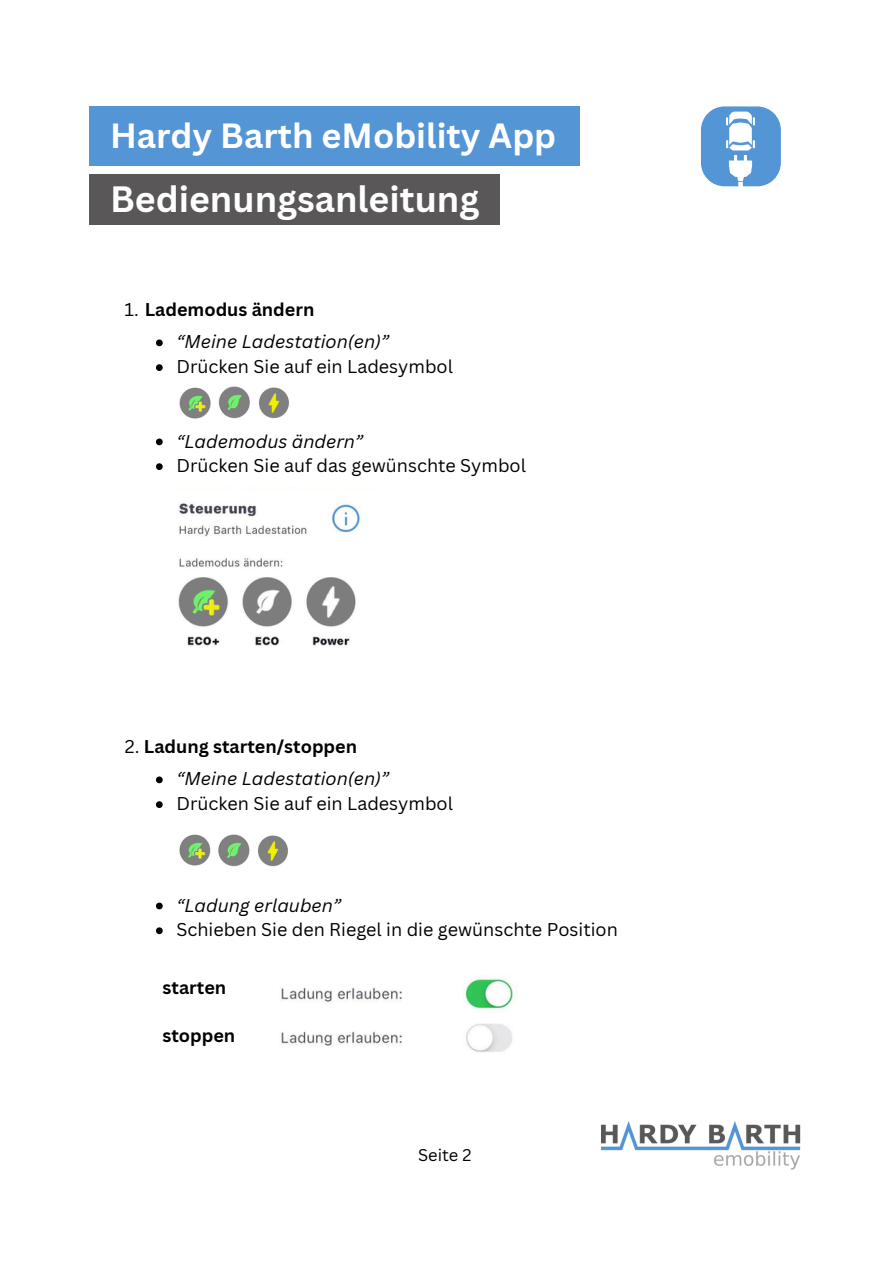
<style>
.page{position:relative;width:894px;height:1264px;background:#fff}
.page>*{position:absolute;margin:0;border:0;box-sizing:border-box;transform-origin:0 0}
.t1{font:700 35.7px "Canva Sans";color:#fff}
.t2{font:700 34.05px "Canva Sans";color:#fff}
.t3{font:18px "Canva Sans";color:#000}
.t4{font:italic 18px "Canva Sans";color:#000}
.t5{font:700 18px "Canva Sans";color:#000}
.t6{font:16.5px "Canva Sans";color:#000}
.s1{font-weight:400}
</style>
<div class="page">
<img style="left:700px;top:106px;width:80px;height:80px;border-radius:24px">
<div style="left:89px;top:106px;width:490px;height:60px;background:#5495d6"></div>
<div style="left:89px;top:174px;width:410px;height:51px;background:#5a5758"></div>
<img style="left:601px;top:1121px;width:198px;height:48px">
<img style="left:259px;top:387px;width:30px;height:32px">
<img style="left:218px;top:386px;width:32px;height:33px">
<img style="left:179px;top:387px;width:32px;height:32px">
<img style="left:178px;top:502px;width:183px;height:144px">
<img style="left:258px;top:835px;width:30px;height:32px">
<img style="left:218px;top:834px;width:32px;height:33px">
<img style="left:179px;top:834px;width:32px;height:32px">
<img style="left:281px;top:977px;width:232px;height:33px">
<img style="left:281px;top:1024px;width:231px;height:28px">
<svg style="left:156px;top:339px;width:7px;height:7px"></svg>
<svg style="left:156px;top:364px;width:7px;height:7px"></svg>
<svg style="left:156px;top:438px;width:7px;height:7px"></svg>
<svg style="left:156px;top:463px;width:7px;height:7px"></svg>
<svg style="left:156px;top:776px;width:7px;height:7px"></svg>
<svg style="left:156px;top:801px;width:7px;height:7px"></svg>
<svg style="left:156px;top:902px;width:7px;height:7px"></svg>
<svg style="left:156px;top:927px;width:7px;height:7px"></svg>
<p class="t2" style="left:110px;top:112px;width:447px">Hardy Barth eMobility App</p>
<p class="t1" style="left:110px;top:174px;width:371px">Bedienungsanleitung</p>
<h1 class="t5" style="left:124px;top:297px;width:191px"><span class="s1">1.</span> Lademodus ändern</h1>
<p class="t4" style="left:176px;top:329px;width:214px">“Meine Ladestation(en)”</p>
<p class="t3" style="left:176px;top:354px;width:278px">Drücken Sie auf ein Ladesymbol</p>
<p class="t4" style="left:176px;top:428px;width:188px">“Lademodus ändern”</p>
<p class="t3" style="left:176px;top:453px;width:351px">Drücken Sie auf das gewünschte Symbol</p>
<p class="t5" style="left:125px;top:733px;width:234px"><span class="s1">2.</span> Ladung starten/stoppen</p>
<p class="t4" style="left:176px;top:766px;width:214px">“Meine Ladestation(en)”</p>
<p class="t3" style="left:176px;top:791px;width:278px">Drücken Sie auf ein Ladesymbol</p>
<p class="t4" style="left:176px;top:892px;width:166px">“Ladung erlauben”</p>
<p class="t3" style="left:176px;top:917px;width:443px">Schieben Sie den Riegel in die gewünschte Position</p>
<p class="t5" style="left:162px;top:975px;width:65px">starten</p>
<p class="t5" style="left:162px;top:1022px;width:74px">stoppen</p>
<p class="t6" style="left:418px;top:1143px;width:55px">Seite 2</p>
</div>
